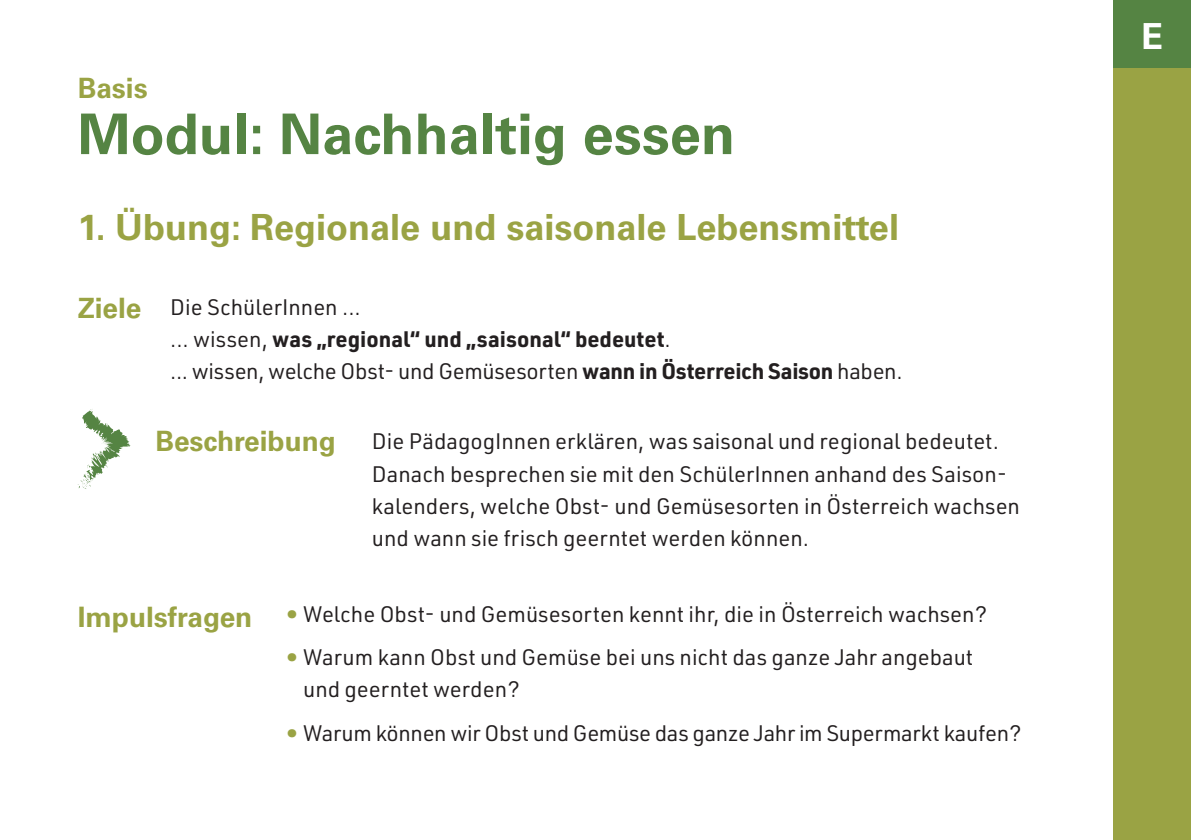
<style>
.page{position:relative;width:1191px;height:840px;background:#fff}
.page>*{position:absolute;margin:0;border:0;box-sizing:border-box;transform-origin:0 0}
.t1{font:700 56px "Univers LT Std";color:#558443}
.t2{font:700 36px "Univers LT Std";color:#9aa344}
.t3{font:700 35.8px "Univers LT Std";color:#fff}
.t4{font:700 28px "Univers LT Std";color:#9aa344}
.t5{font:22px/32px "URWDIN";color:#231f20}
.s1{font-weight:700}
.s2{font-family:"Univers LT Std";font-weight:700;font-size:28px;color:#9aa344}
.s3{font-weight:700;color:#9aa344}
</style>
<div class="page">
<div style="left:1113px;top:0;width:78px;height:68px;background:#558443"></div>
<div style="left:1113px;top:68px;width:78px;height:771px;background:#9aa344"></div>
<svg style="left:78px;top:409px;width:53px;height:80px"></svg>
<p class="t4" style="left:78px;top:71px;width:72px">Basis</p>
<h1 class="t1" style="left:78px;top:101px;width:659px">Modul: Nachhaltig essen</h1>
<h2 class="t2" style="left:78px;top:206px;width:823px">1. Übung: Regionale und saisonale Lebensmittel</h2>
<p class="t4" style="left:78px;top:292px;width:65px">Ziele</p>
<p class="t5" style="left:170px;top:290px;width:734px">Die SchülerInnen ...<br>... wissen, <span class="s1">was „regional“ und „saisonal“ bedeutet</span>.<br>... wissen, welche Obst- und Gemüsesorten <span class="s1">wann in Österreich Saison</span> haben.</p>
<p class="t4" style="left:155px;top:424px;width:182px">Beschreibung</p>
<p class="t5" style="left:372px;top:424px;width:649px">Die PädagogInnen erklären, was saisonal und regional bedeutet.<br>Danach besprechen sie mit den SchülerInnen anhand des Saison&shy;kalenders, welche Obst- und Gemüsesorten in Österreich wachsen und wann sie frisch geerntet werden können.</p>
<p class="t5" style="left:78px;top:597px;width:911px"><span class="s2">Impulsfragen</span> <span class="s3">•</span> Welche Obst- und Gemüsesorten kennt ihr, die in Österreich wachsen?</p>
<p class="t5" style="left:303px;top:640px;width:671px;text-indent:-17px"><span class="s3">•</span> Warum kann Obst und Gemüse bei uns nicht das ganze Jahr angebaut und geerntet werden?</p>
<p class="t5" style="left:286px;top:715px;width:737px"><span class="s3">•</span> Warum können wir Obst und Gemüse das ganze Jahr im Supermarkt kaufen?</p>
<h3 class="t3" style="left:1141px;top:16px;width:23px">E</h3>
</div>
